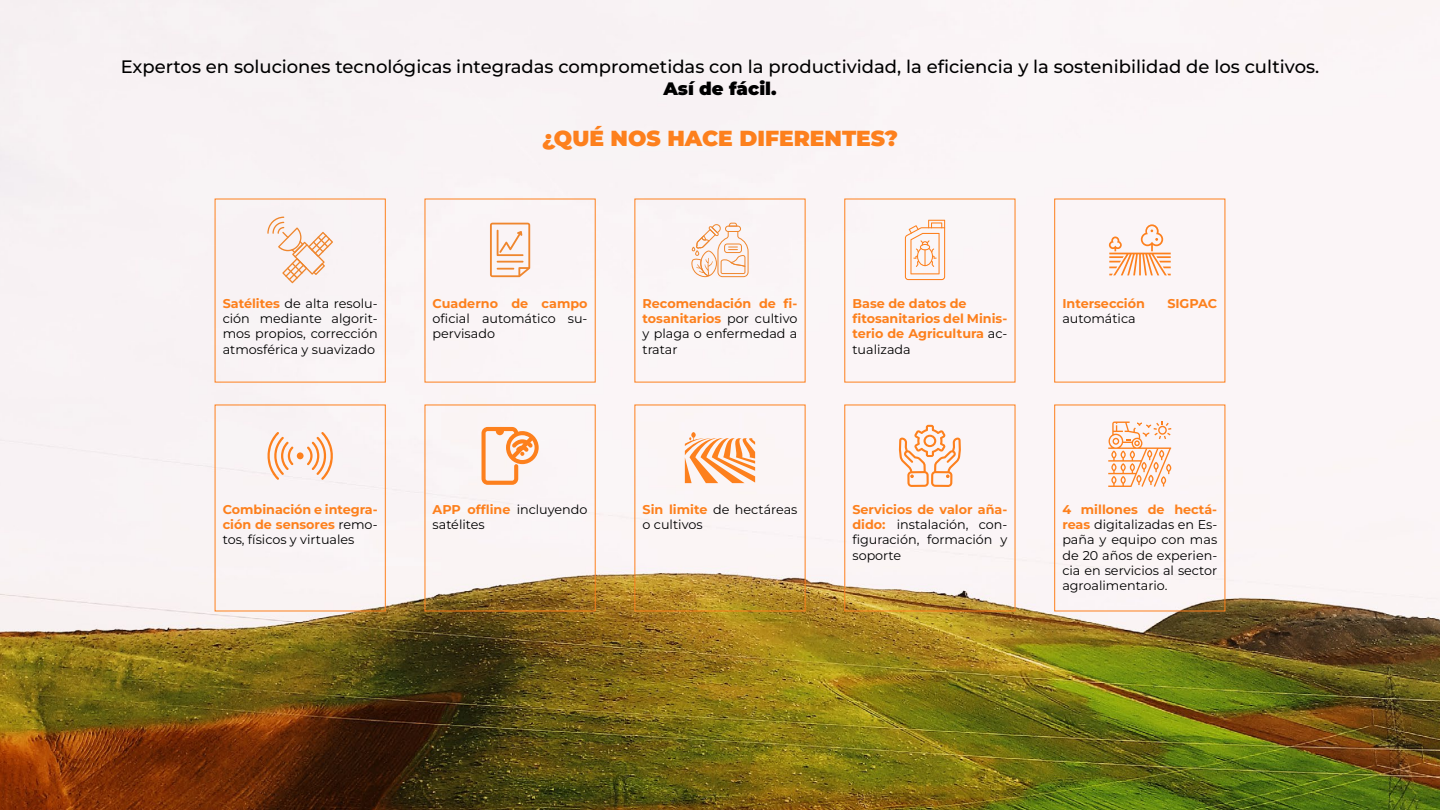
<style>
.page{position:relative;width:1440px;height:810px;background:#fff}
.page>*{position:absolute;margin:0;border:0;box-sizing:border-box;transform-origin:0 0}
.t1{font:900 21.75px "Montserrat";color:#fd801d}
.t2{font:500 18px "Montserrat";color:#000}
.t3{font:900 18px "Montserrat";color:#000}
.t4{font:12.75px/15.3px "Montserrat";color:#000;text-align:justify}
.t5{font:700 12.75px/15.3px "Montserrat";color:#fd801d;text-align:justify}
.s1{font-weight:700;color:#fd801d}
.s2{font-weight:400;color:#000}
</style>
<div class="page">
<img style="left:0;top:0;width:1440px;height:810px">
<svg style="left:267px;top:217px;width:66px;height:66px"></svg>
<div style="left:635px;top:405px;width:170px;height:206px;border:1px solid #fd801d"></div>
<div style="left:845px;top:405px;width:170px;height:206px;border:1px solid #fd801d"></div>
<svg style="left:490px;top:223px;width:40px;height:54px"></svg>
<svg style="left:691px;top:223px;width:58px;height:54px"></svg>
<svg style="left:905px;top:220px;width:40px;height:60px"></svg>
<svg style="left:1109px;top:224px;width:62px;height:51px"></svg>
<svg style="left:267px;top:432px;width:26px;height:48px"></svg>
<svg style="left:307px;top:432px;width:26px;height:48px"></svg>
<div style="left:297px;top:452px;width:7px;height:7px;background:#fd801d;border-radius:50%"></div>
<svg style="left:482px;top:427px;width:57px;height:58px"></svg>
<svg style="left:685px;top:432px;width:70px;height:51px"></svg>
<svg style="left:899px;top:425px;width:62px;height:62px"></svg>
<svg style="left:1108px;top:421px;width:63px;height:66px"></svg>
<h2 class="t2" style="left:121px;top:55px;width:1200px">Expertos en soluciones tecnológicas integradas comprometidas con la productividad, la eficiencia y la sostenibilidad de los cultivos.</h2>
<h2 class="t3" style="left:663px;top:77px;width:115px">Así de fácil.</h2>
<h1 class="t1" style="left:542px;top:123px;width:357px">¿QUÉ NOS HACE DIFERENTES?</h1>
<p class="t4" style="left:223px;top:295px;width:156px"><span class="s1">Satélites</span> de alta resolu&shy;ción mediante algorit&shy;mos propios, corrección atmosférica y suavizado</p>
<p class="t5" style="left:433px;top:295px;width:156px">Cuaderno de campo</p>
<p class="t4" style="left:433px;top:311px;width:156px">oficial automático su&shy;pervisado</p>
<p class="t4" style="left:643px;top:295px;width:156px"><span class="s1">Recomendación de fi&shy;tosanitarios</span> por cultivo y plaga o enfermedad a tratar</p>
<p class="t5" style="left:852px;top:295px;width:156px;text-align:left">Base de datos de fitosanitarios del Minis&shy;terio de Agricultura <span class="s2">ac&shy;tualizada</span></p>
<p class="t5" style="left:1062px;top:295px;width:84px">Intersección</p>
<p class="t5" style="left:1167px;top:295px;width:51px">SIGPAC</p>
<p class="t4" style="left:1062px;top:311px;width:75px">automática</p>
<p class="t5" style="left:223px;top:501px;width:156px">Combinación e integra&shy;ción de sensores <span class="s2">remo&shy;tos, físicos y virtuales</span></p>
<p class="t4" style="left:433px;top:501px;width:156px"><span class="s1">APP offline</span> incluyendo satélites</p>
<p class="t4" style="left:643px;top:501px;width:156px"><span class="s1">Sin limite</span> de hectáreas o cultivos</p>
<p class="t4" style="left:852px;top:501px;width:156px"><span class="s1">Servicios de valor aña&shy;dido:</span> instalación, con&shy;figuración, formación y soporte</p>
<p class="t4" style="left:1062px;top:501px;width:156px"><span class="s1">4 millones de hectá&shy;reas</span> digitalizadas en Es&shy;paña y equipo con mas de 20 años de experien&shy;cia en servicios al sector agroalimentario.</p>
</div>
